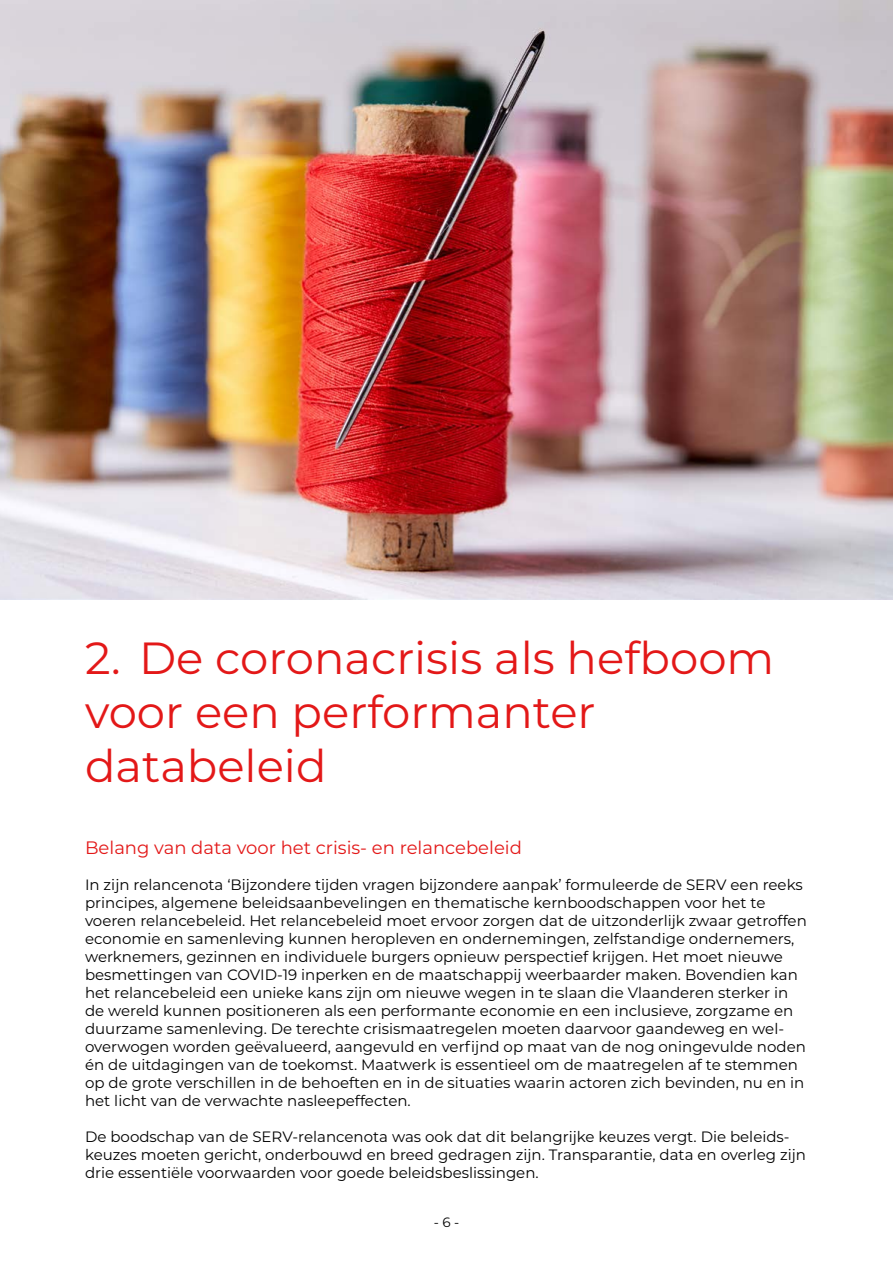
<style>
.page{position:relative;width:893px;height:1263px;background:#fff}
.page>*{position:absolute;margin:0;border:0;box-sizing:border-box;transform-origin:0 0}
.t1{font:45px/54px "Montserrat";color:#e31818}
.t2{font:18px "Montserrat";color:#e31818}
.t3{font:15px/18px "Montserrat";color:#000}
.t4{font:13.5px "Montserrat";color:#000}
</style>
<div class="page">
<img style="left:0;top:0;width:893px;height:600px">
<h1 class="t1" style="left:85px;top:629px;width:691px">2. De coronacrisis als hefboom voor een performanter databeleid</h1>
<p class="t2" style="left:85px;top:835px;width:438px">Belang van data voor het crisis- en relancebeleid</p>
<p class="t3" style="left:85px;top:875px;width:723px">In zijn relancenota ‘Bijzondere tijden vragen bijzondere aanpak’ formuleerde de SERV een reeks principes, algemene beleidsaanbevelingen en thematische kernboodschappen voor het te voeren relancebeleid. Het relancebeleid moet ervoor zorgen dat de uitzonderlijk zwaar getroffen economie en samenleving kunnen heropleven en ondernemingen, zelfstandige ondernemers, werknemers, gezinnen en individuele burgers opnieuw perspectief krijgen. Het moet nieuwe besmettingen van COVID-19 inperken en de maatschappij weerbaarder maken. Bovendien kan het relancebeleid een unieke kans zijn om nieuwe wegen in te slaan die Vlaanderen sterker in de wereld kunnen positioneren als een performante economie en een inclusieve, zorgzame en duurzame samenleving. De terechte crisismaatregelen moeten daarvoor gaandeweg en wel&shy;overwogen worden geëvalueerd, aangevuld en verfijnd op maat van de nog oningevulde noden én de uitdagingen van de toekomst. Maatwerk is essentieel om de maatregelen af te stemmen op de grote verschillen in de behoeften en in de situaties waarin actoren zich bevinden, nu en in het licht van de verwachte nasleepeffecten.</p>
<p class="t3" style="left:85px;top:1127px;width:722px">De boodschap van de SERV-relancenota was ook dat dit belangrijke keuzes vergt. Die beleids&shy;keuzes moeten gericht, onderbouwd en breed gedragen zijn. Transparantie, data en overleg zijn drie essentiële voorwaarden voor goede beleidsbeslissingen.</p>
<p class="t4" style="left:434px;top:1213px;width:27px">- 6 -</p>
</div>
